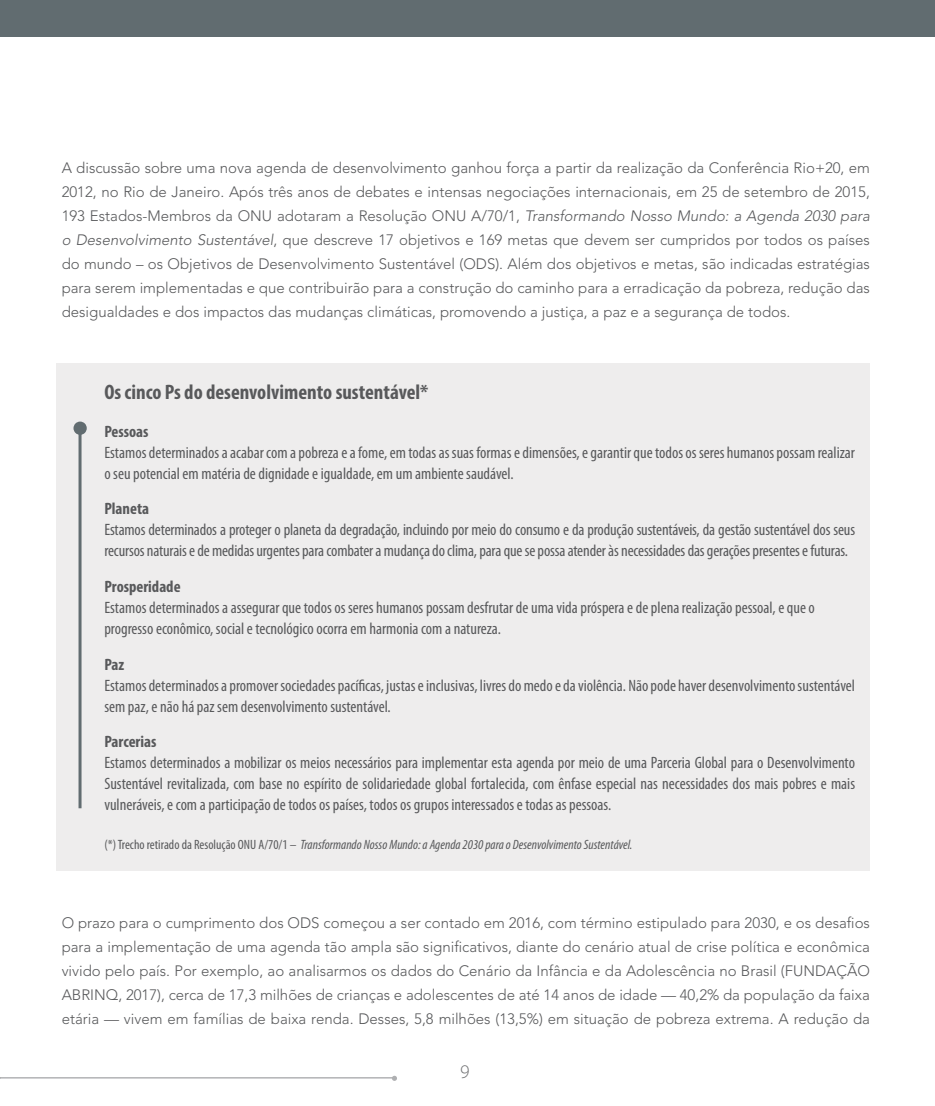
<style>
.page{position:relative;width:935px;height:1106px;background:#fff}
.page>*{position:absolute;margin:0;border:0;box-sizing:border-box;transform-origin:0 0}
.t1{font:700 condensed 21px "Myriad Pro";color:#58595b}
.t2{font:300 19.2px "Myriad Pro";color:#6f7072}
.t3{font:condensed 16.5px/21px "Myriad Pro";color:#58595b}
.t4{font:700 condensed 16.5px "Myriad Pro";color:#58595b}
.t5{font:300 15px/24px "Avenir LT Std";color:#58595b;text-align:justify}
.t6{font:italic condensed 13.5px "Myriad Pro";color:#58595b}
.s1{font-style:italic}
.s2{font-style:normal}
</style>
<div class="page">
<div style="left:0;top:0;width:934px;height:36px;background:#616c70"></div>
<hr style="left:0;top:1077px;width:394px;height:1px;background:#afb0b2">
<svg style="left:392px;top:1075px;width:5px;height:5px"></svg>
<div style="left:56px;top:363px;width:814px;height:507px;background:#eeeded"></div>
<hr style="left:78px;top:425px;width:3px;height:383px;background:#616c70">
<svg style="left:73px;top:421px;width:14px;height:14px"></svg>
<p class="t5" style="left:62px;top:156px;width:809px">A discussão sobre uma nova agenda de desenvolvimento ganhou força a partir da realização da Conferência Rio+20, em 2012, no Rio de Janeiro. Após três anos de debates e intensas negociações internacionais, em 25 de setembro de 2015, 193 Estados-Membros da ONU adotaram a Resolução ONU A/70/1, <span class="s1">Transformando Nosso Mundo: a Agenda 2030 para o Desenvolvimento Sustentável</span>, que descreve 17 objetivos e 169 metas que devem ser cumpridos por todos os países do mundo – os Objetivos de Desenvolvimento Sustentável (ODS). Além dos objetivos e metas, são indicadas estratégias para serem implementadas e que contribuirão para a construção do caminho para a erradicação da pobreza, redução das desigualdades e dos impactos das mudanças climáticas, promovendo a justiça, a paz e a segurança de todos.</p>
<h1 class="t1" style="left:104px;top:378px;width:325px">Os cinco Ps do desenvolvimento sustentável*</h1>
<p class="t4" style="left:104px;top:421px;width:46px">Pessoas</p>
<p class="t3" style="left:104px;top:441px;width:752px">Estamos determinados a acabar com a pobreza e a fome, em todas as suas formas e dimensões, e garantir que todos os seres humanos possam realizar o seu potencial em matéria de dignidade e igualdade, em um ambiente saudável.</p>
<p class="t4" style="left:104px;top:498px;width:46px">Planeta</p>
<p class="t3" style="left:104px;top:519px;width:752px">Estamos determinados a proteger o planeta da degradação, incluindo por meio do consumo e da produção sustentáveis, da gestão sustentável dos seus recursos naturais e de medidas urgentes para combater a mudança do clima, para que se possa atender às necessidades das gerações presentes e futuras.</p>
<p class="t4" style="left:104px;top:576px;width:78px">Prosperidade</p>
<p class="t3" style="left:104px;top:596px;width:712px">Estamos determinados a assegurar que todos os seres humanos possam desfrutar de uma vida próspera e de plena realização pessoal, e que o progresso econômico, social e tecnológico ocorra em harmonia com a natureza.</p>
<p class="t4" style="left:104px;top:653px;width:22px">Paz</p>
<p class="t3" style="left:104px;top:674px;width:752px">Estamos determinados a promover sociedades pacíficas, justas e inclusivas, livres do medo e da violência. Não pode haver desenvolvimento sustentável sem paz, e não há paz sem desenvolvimento sustentável.</p>
<p class="t4" style="left:104px;top:731px;width:54px">Parcerias</p>
<p class="t3" style="left:104px;top:752px;width:752px;text-align:justify">Estamos determinados a mobilizar os meios necessários para implementar esta agenda por meio de uma Parceria Global para o Desenvolvimento Sustentável revitalizada, com base no espírito de solidariedade global fortalecida, com ênfase especial nas necessidades dos mais pobres e mais vulneráveis, e com a participação de todos os países, todos os grupos interessados e todas as pessoas.</p>
<p class="t6" style="left:104px;top:836px;width:529px"><span class="s2">(*) Trecho retirado da Resolução ONU A/70/1 –</span> Transformando Nosso Mundo: a Agenda 2030 para o Desenvolvimento Sustentável.</p>
<p class="t5" style="left:62px;top:910px;width:809px">O prazo para o cumprimento dos ODS começou a ser contado em 2016, com término estipulado para 2030, e os desafios para a implementação de uma agenda tão ampla são significativos, diante do cenário atual de crise política e econômica vivido pelo país. Por exemplo, ao analisarmos os dados do Cenário da Infância e da Adolescência no Brasil (FUNDAÇÃO ABRINQ, 2017), cerca de 17,3 milhões de crianças e adolescentes de até 14 anos de idade — 40,2% da população da faixa etária — vivem em famílias de baixa renda. Desses, 5,8 milhões (13,5%) em situação de pobreza extrema. A redução da</p>
<p class="t2" style="left:460px;top:1061px;width:11px">9</p>
</div>
